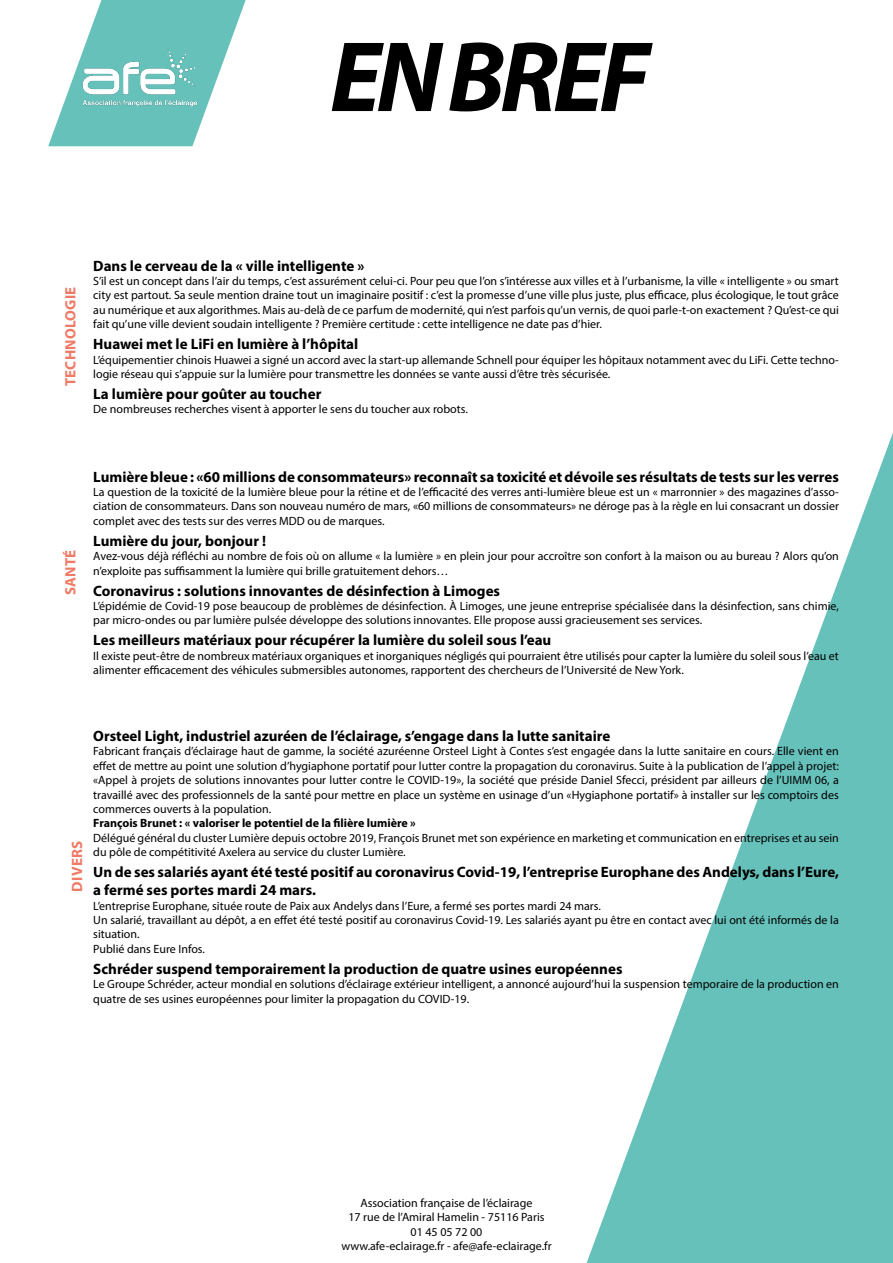
<style>
.page{position:relative;width:893px;height:1263px;background:#fff}
.page>*{position:absolute;margin:0;border:0;box-sizing:border-box;transform-origin:0 0}
.t1{font:italic 700 100.95px "Myriad Pro";letter-spacing:-.05em;color:#000}
.t2{font:700 15px/18px "Myriad Pro";color:#000}
.t3{font:700 15px "Myriad Pro";letter-spacing:.02em;color:#ef7a66}
.t4{font:12px/14.4px "Myriad Pro";color:#000}
.t5{font:12px/14.4px "Myriad Pro";color:#020203;text-align:center}
.t6{font:700 12px "Myriad Pro";color:#000}
</style>
<div class="page">
<svg style="left:586px;top:433px;width:307px;height:830px"></svg>
<svg style="left:48px;top:0;width:198px;height:146px"></svg>
<img style="left:74px;top:44px;width:133px;height:67px">
<h1 class="t1" style="left:330px;top:11px;width:321px">EN BREF</h1>
<p class="t3" style="left:61px;top:386px;width:101px;rotate:-90deg">TECHNOLOGIE</p>
<p class="t2" style="left:93px;top:256px;width:273px">Dans le cerveau de la « ville intelligente »</p>
<p class="t4" style="left:93px;top:274px;width:747px;text-align:justify">S’il est un concept dans l’air du temps, c’est assurément celui-ci. Pour peu que l’on s’intéresse aux villes et à l’urbanisme, la ville « intelligente » ou smart city est partout. Sa seule mention draine tout un imaginaire positif : c’est la promesse d’une ville plus juste, plus efficace, plus écologique, le tout grâce au numérique et aux algorithmes. Mais au-delà de ce parfum de modernité, qui n’est parfois qu’un vernis, de quoi parle-t-on exactement ? Qu’est-ce qui fait qu’une ville devient soudain intelligente ? Première certitude : cette intelligence ne date pas d’hier.</p>
<p class="t2" style="left:93px;top:335px;width:267px">Huawei met le LiFi en lumière à l’hôpital</p>
<p class="t4" style="left:93px;top:352px;width:747px">L’équipementier chinois Huawei a signé un accord avec la start-up allemande Schnell pour équiper les hôpitaux notamment avec du LiFi. Cette techno&shy;logie réseau qui s’appuie sur la lumière pour transmettre les données se vante aussi d’être très sécurisée.</p>
<p class="t2" style="left:93px;top:384px;width:230px">La lumière pour goûter au toucher</p>
<p class="t4" style="left:93px;top:402px;width:376px">De nombreuses recherches visent à apporter le sens du toucher aux robots.</p>
<p class="t3" style="left:61px;top:595px;width:47px;rotate:-90deg">SANTÉ</p>
<p class="t2" style="left:93px;top:467px;width:747px">Lumière bleue : «60 millions de consommateurs» reconnaît sa toxicité et dévoile ses résultats de tests sur les verres</p>
<p class="t4" style="left:93px;top:485px;width:747px;text-align:justify">La question de la toxicité de la lumière bleue pour la rétine et de l’efficacité des verres anti-lumière bleue est un « marronnier » des magazines d’asso&shy;ciation de consommateurs. Dans son nouveau numéro de mars, «60 millions de consommateurs» ne déroge pas à la règle en lui consacrant un dossier complet avec des tests sur des verres MDD ou de marques.</p>
<p class="t2" style="left:93px;top:531px;width:174px">Lumière du jour, bonjour !</p>
<p class="t4" style="left:93px;top:549px;width:747px">Avez-vous déjà réfléchi au nombre de fois où on allume « la lumière » en plein jour pour accroître son confort à la maison ou au bureau ? Alors qu’on n’exploite pas suffisamment la lumière qui brille gratuitement dehors…</p>
<p class="t2" style="left:93px;top:581px;width:408px">Coronavirus : solutions innovantes de désinfection à Limoges</p>
<p class="t4" style="left:93px;top:599px;width:747px">L’épidémie de Covid-19 pose beaucoup de problèmes de désinfection. À Limoges, une jeune entreprise spécialisée dans la désinfection, sans chimie, par micro-ondes ou par lumière pulsée développe des solutions innovantes. Elle propose aussi gracieusement ses services.</p>
<p class="t2" style="left:93px;top:631px;width:460px">Les meilleurs matériaux pour récupérer la lumière du soleil sous l’eau</p>
<p class="t4" style="left:93px;top:648px;width:747px">Il existe peut-être de nombreux matériaux organiques et inorganiques négligés qui pourraient être utilisés pour capter la lumière du soleil sous l’eau et alimenter efficacement des véhicules submersibles autonomes, rapportent des chercheurs de l’Université de New York.</p>
<p class="t3" style="left:67px;top:891px;width:52px;rotate:-90deg">DIVERS</p>
<p class="t2" style="left:93px;top:726px;width:519px">Orsteel Light, industriel azuréen de l’éclairage, s’engage dans la lutte sanitaire</p>
<p class="t4" style="left:93px;top:744px;width:747px;text-align:justify">Fabricant français d’éclairage haut de gamme, la société azuréenne Orsteel Light à Contes s’est engagée dans la lutte sanitaire en cours. Elle vient en effet de mettre au point une solution d’hygiaphone portatif pour lutter contre la propagation du coronavirus. Suite à la publication de l’appel à projet: «Appel à projets de solutions innovantes pour lutter contre le COVID-19», la société que préside Daniel Sfecci, président par ailleurs de l’UIMM 06, a travaillé avec des professionnels de la santé pour mettre en place un système en usinage d’un «Hygiaphone portatif» à installer sur les comptoirs des commerces ouverts à la population.</p>
<p class="t6" style="left:93px;top:815px;width:324px">François Brunet : « valoriser le potentiel de la filière lumière »</p>
<p class="t4" style="left:93px;top:830px;width:747px">Délégué général du cluster Lumière depuis octobre 2019, François Brunet met son expérience en marketing et communication en entreprises et au sein du pôle de compétitivité Axelera au service du cluster Lumière.</p>
<p class="t2" style="left:93px;top:863px;width:747px">Un de ses salariés ayant été testé positif au coronavirus Covid-19, l’entreprise Europhane des Andelys, dans l’Eure, a fermé ses portes mardi 24 mars.</p>
<p class="t4" style="left:93px;top:898px;width:747px">L’entreprise Europhane, située route de Paix aux Andelys dans l’Eure, a fermé ses portes mardi 24 mars.<br>Un salarié, travaillant au dépôt, a en effet été testé positif au coronavirus Covid-19. Les salariés ayant pu être en contact avec lui ont été informés de la situation.<br>Publié dans Eure Infos.</p>
<p class="t2" style="left:93px;top:959px;width:531px">Schréder suspend temporairement la production de quatre usines européennes</p>
<p class="t4" style="left:93px;top:977px;width:747px">Le Groupe Schréder, acteur mondial en solutions d’éclairage extérieur intelligent, a annoncé aujourd’hui la suspension temporaire de la production en quatre de ses usines européennes pour limiter la propagation du COVID-19.</p>
<p class="t5" style="left:341px;top:1195px;width:212px">Association française de l’éclairage<br>17 rue de l’Amiral Hamelin - 75116 Paris 01 45 05 72 00<br>www.afe-eclairage.fr - afe@afe-eclairage.fr</p>
</div>
